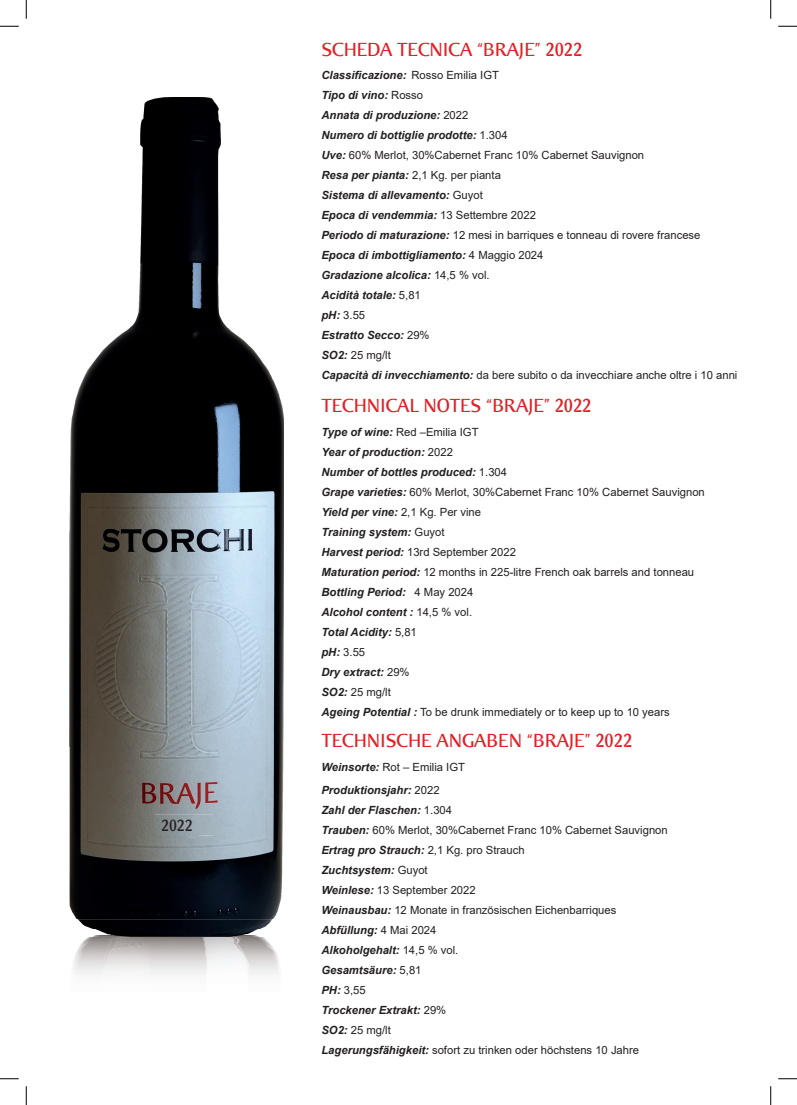
<style>
.page{position:relative;width:797px;height:1105px;background:#fff}
.page>*{position:absolute;margin:0;border:0;box-sizing:border-box;transform-origin:0 0}
.t1{font:17.5px "Bradlo Sans";color:#e31e24}
.t2{font:15px "Bradlo Sans";color:#231f20}
.t3{font:11.25px/20px "Arial";color:#231f20}
.t4{font:italic 700 11.25px/20px "Arial";color:#231f20}
.s1{font-weight:400;font-style:normal}
.s2{font-weight:700;font-style:italic}
</style>
<div class="page">
<img style="left:74px;top:937px;width:205px;height:38px">
<img style="left:69px;top:97px;width:215px;height:840px">
<img style="left:155px;top:815px;width:58px;height:20px">
<img style="left:69px;top:930px;width:215px;height:4px">
<img style="left:147px;top:818px;width:52px;height:17px">
<svg style="left:0;top:25px;width:19px;height:2px"></svg>
<svg style="left:778px;top:25px;width:19px;height:2px"></svg>
<svg style="left:0;top:1078px;width:19px;height:1px"></svg>
<svg style="left:778px;top:1078px;width:19px;height:1px"></svg>
<svg style="left:25px;top:0;width:2px;height:19px"></svg>
<svg style="left:25px;top:1086px;width:2px;height:19px"></svg>
<svg style="left:770px;top:0;width:1px;height:19px"></svg>
<svg style="left:770px;top:1086px;width:1px;height:19px"></svg>
<h2 class="t2" style="left:161px;top:817px;width:33px">2022</h2>
<h1 class="t1" style="left:321px;top:40px;width:262px">SCHEDA TECNICA “BRAJE” 2022</h1>
<p class="t4" style="left:321px;top:66px;width:417px">Classificazione: <span class="s1">Rosso Emilia IGT<br></span>Tipo di vino: <span class="s1">Rosso<br></span>Annata di produzione: <span class="s1">2022<br></span>Numero di bottiglie prodotte: <span class="s1">1.304<br></span>Uve: <span class="s1">60% Merlot, 30%Cabernet Franc 10% Cabernet Sauvignon<br></span>Resa per pianta: <span class="s1">2,1 Kg. per pianta<br></span>Sistema di allevamento: <span class="s1">Guyot<br></span>Epoca di vendemmia: <span class="s1">13 Settembre 2022<br></span>Periodo di maturazione: <span class="s1">12 mesi in barriques e tonneau di rovere francese<br></span>Epoca di imbottigliamento: <span class="s1">4 Maggio 2024<br></span>Gradazione alcolica: <span class="s1">14,5 % vol.<br></span>Acidità totale: <span class="s1">5,81<br></span>pH: <span class="s1">3.55<br></span>Estratto Secco: <span class="s1">29%<br></span>SO2: <span class="s1">25 mg/lt<br></span>Capacità di invecchiamento: <span class="s1">da bere subito o da invecchiare anche oltre i 10 anni</span></p>
<h1 class="t1" style="left:321px;top:396px;width:271px">TECHNICAL NOTES “BRAJE” 2022</h1>
<p class="t3" style="left:321px;top:421px;width:385px"><span class="s2">Type of wine:</span> Red –Emilia IGT<br><span class="s2">Year of production:</span> 2022<br><span class="s2">Number of bottles produced:</span> 1.304<br><span class="s2">Grape varieties:</span> 60% Merlot, 30%Cabernet Franc 10% Cabernet Sauvignon <span class="s2">Yield per vine:</span> 2,1 Kg. Per vine<br><span class="s2">Training system:</span> Guyot<br><span class="s2">Harvest period:</span> 13rd September 2022<br><span class="s2">Maturation period:</span> 12 months in 225-litre French oak barrels and tonneau <span class="s2">Bottling Period:</span> 4 May 2024<br><span class="s2">Alcohol content :</span> 14,5 % vol.<br><span class="s2">Total Acidity:</span> 5,81<br><span class="s2">pH:</span> 3.55<br><span class="s2">Dry extract:</span> 29%<br><span class="s2">SO2:</span> 25 mg/lt<br><span class="s2">Ageing Potential :</span> To be drunk immediately or to keep up to 10 years</p>
<h1 class="t1" style="left:321px;top:731px;width:312px">TECHNISCHE ANGABEN “BRAJE” 2022</h1>
<p class="t4" style="left:321px;top:755px;width:145px;line-height:23.5px">Weinsorte: <span class="s1">Rot – Emilia IGT<br></span>Produktionsjahr: <span class="s1">2022</span></p>
<p class="t3" style="left:321px;top:800px;width:348px"><span class="s2">Zahl der Flaschen:</span> 1.304<br><span class="s2">Trauben:</span> 60% Merlot, 30%Cabernet Franc 10% Cabernet Sauvignon<br><span class="s2">Ertrag pro Strauch:</span> 2,1 Kg. pro Strauch<br><span class="s2">Zuchtsystem:</span> Guyot<br><span class="s2">Weinlese:</span> 13 September 2022<br><span class="s2">Weinausbau:</span> 12 Monate in französischen Eichenbarriques<br><span class="s2">Abfüllung:</span> 4 Mai 2024<br><span class="s2">Alkoholgehalt:</span> 14,5 % vol.<br><span class="s2">Gesamtsäure:</span> 5,81<br><span class="s2">PH:</span> 3,55<br><span class="s2">Trockener Extrakt:</span> 29%<br><span class="s2">SO2:</span> 25 mg/lt<br><span class="s2">Lagerungsfähigkeit:</span> sofort zu trinken oder höchstens 10 Jahre</p>
</div>
